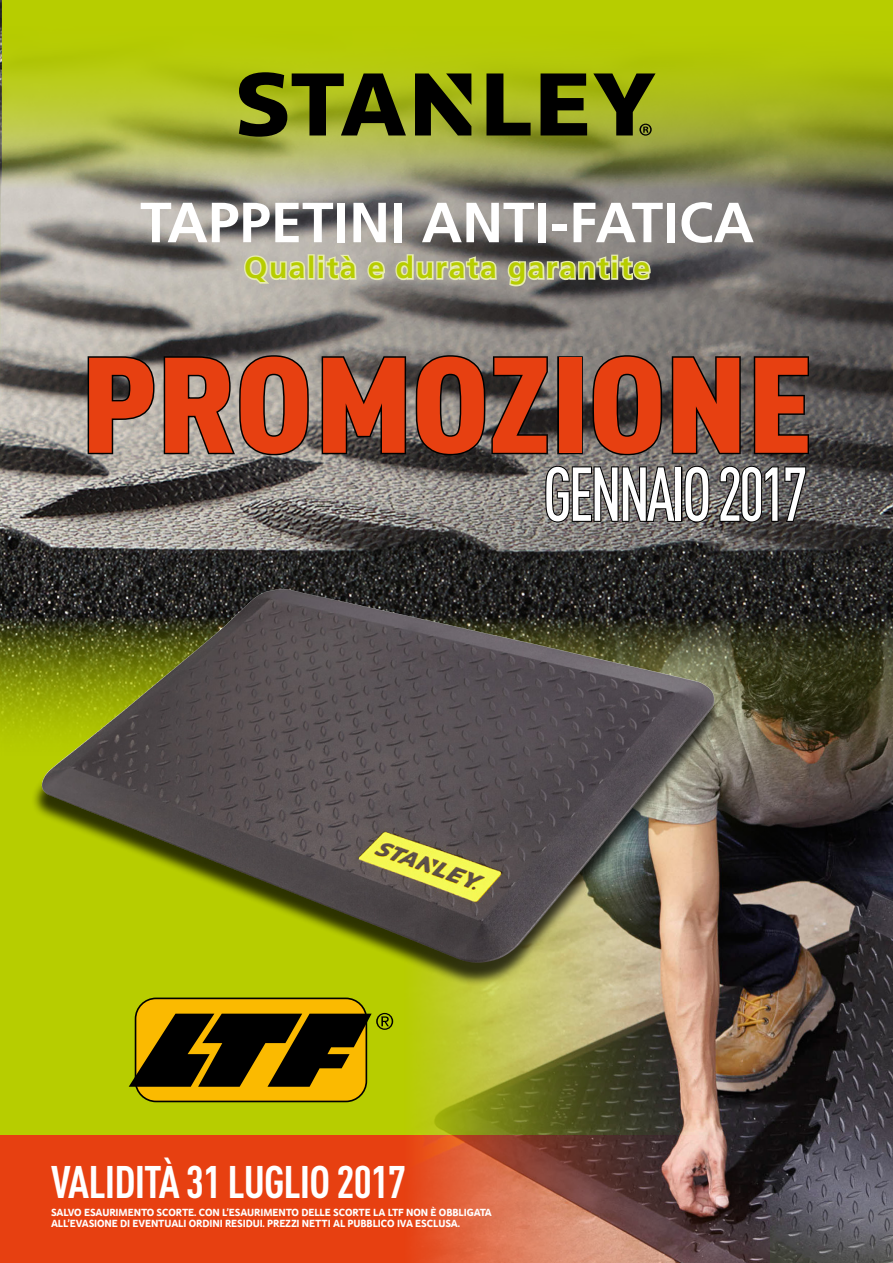
<style>
.page{position:relative;width:893px;height:1263px;background:#b7cd00}
.page>*{position:absolute;margin:0;border:0;box-sizing:border-box;transform-origin:0 0}
.t1{font:900 133.5px "DIN Cond";letter-spacing:-.01em;color:#e74011;scale:1.19 1}
.t2{font:500 75px "DIN Cond";letter-spacing:-.05em;color:#fff;scale:.88 1}
.t3{font:700 56.55px "Frutiger LT Std";color:#fff}
.t4{font:700 45px "DIN Cond";letter-spacing:-.02em;color:#fff}
.t5{font:700 30px "Frutiger LT Std";letter-spacing:.05em;color:#b7cd00}
.t6{font:700 10.5px/11.2px "Migration Sans ITC Std";letter-spacing:-.01em;color:#fff}
</style>
<div class="page">
<div style="left:0;top:1135px;width:770px;height:128px;background:#e74011"></div>
<img style="left:0;top:0;width:1px;height:15px">
<img style="left:415px;top:779px;width:478px;height:484px">
<img style="left:0;top:15px;width:893px;height:764px">
<svg style="left:593px;top:73px;width:62px;height:63px;background:#606815"></svg>
<svg style="left:415px;top:73px;width:56px;height:62px;background:#3a3f0c"></svg>
<svg style="left:541px;top:73px;width:46px;height:62px;background:#303409"></svg>
<svg style="left:486px;top:73px;width:45px;height:62px;background:#575f0e"></svg>
<svg style="left:239px;top:72px;width:167px;height:65px;background:#545c12"></svg>
<div style="left:31px;top:595px;width:690px;height:391px;background:#000;opacity:.75"></div>
<img style="left:41px;top:589px;width:674px;height:374px">
<svg style="left:243px;top:254px;width:64px;height:32px;background:#cecdb0"></svg>
<div style="left:308px;top:254px;width:7px;height:26px;border:3px solid #e8ecb1"></div>
<div style="left:318px;top:261px;width:7px;height:19px;border:3px solid #e8ecb1"></div>
<div style="left:318px;top:255px;width:7px;height:6px;border:3px solid #e8ecb1"></div>
<svg style="left:324px;top:252px;width:34px;height:30px"></svg>
<svg style="left:366px;top:259px;width:20px;height:23px"></svg>
<svg style="left:394px;top:253px;width:104px;height:62px;background:#8e8b7c"></svg>
<svg style="left:506px;top:254px;width:106px;height:61px;background:#817f71"></svg>
<div style="left:611px;top:261px;width:7px;height:19px;border:3px solid #e8ecb1"></div>
<div style="left:611px;top:255px;width:7px;height:6px;border:3px solid #e8ecb1"></div>
<svg style="left:618px;top:254px;width:34px;height:28px"></svg>
<div style="left:136px;top:998px;width:230px;height:103px;background:#fbba00;border-radius:20px"></div>
<div style="left:135px;top:997px;width:232px;height:105px;border:2px solid #000;border-radius:20px"></div>
<svg style="left:129px;top:1013px;width:264px;height:74px"></svg>
<svg style="left:86px;top:355px;width:70px;height:101px;background:#85817b"></svg>
<svg style="left:162px;top:354px;width:150px;height:103px;background:#908c85"></svg>
<svg style="left:320px;top:354px;width:229px;height:103px;background:#5e5b58"></svg>
<div style="left:557px;top:356px;width:26px;height:98px;border:3px solid #000"></div>
<svg style="left:589px;top:354px;width:153px;height:103px;background:#555250"></svg>
<svg style="left:752px;top:355px;width:58px;height:101px;background:#444141"></svg>
<svg style="left:544px;top:465px;width:133px;height:58px;background:#595654"></svg>
<div style="left:675px;top:466px;width:7px;height:56px;border:2px solid #000"></div>
<svg style="left:683px;top:465px;width:28px;height:58px;background:#555250"></svg>
<svg style="left:718px;top:465px;width:90px;height:58px;background:#484545"></svg>
<h3 class="t3" style="left:140px;top:189px;width:615px">TAPPETINI ANTI-FATICA</h3>
<h3 class="t5" style="left:244px;top:250px;width:407px">Qualità e durata garantite</h3>
<h1 class="t1" style="left:80px;top:322px;width:617px">PROMOZIONE</h1>
<h2 class="t2" style="left:543px;top:450px;width:302px">GENNAIO 2017</h2>
<h3 class="t4" style="left:51px;top:1154px;width:357px">VALIDITÀ 31 LUGLIO 2017</h3>
<p class="t6" style="left:51px;top:1207px;width:442px">SALVO ESAURIMENTO SCORTE. CON L’ESAURIMENTO DELLE SCORTE LA LTF NON È OBBLIGATA<br>ALL’EVASIONE DI EVENTUALI ORDINI RESIDUI. PREZZI NETTI AL PUBBLICO IVA ESCLUSA.</p>
</div>
